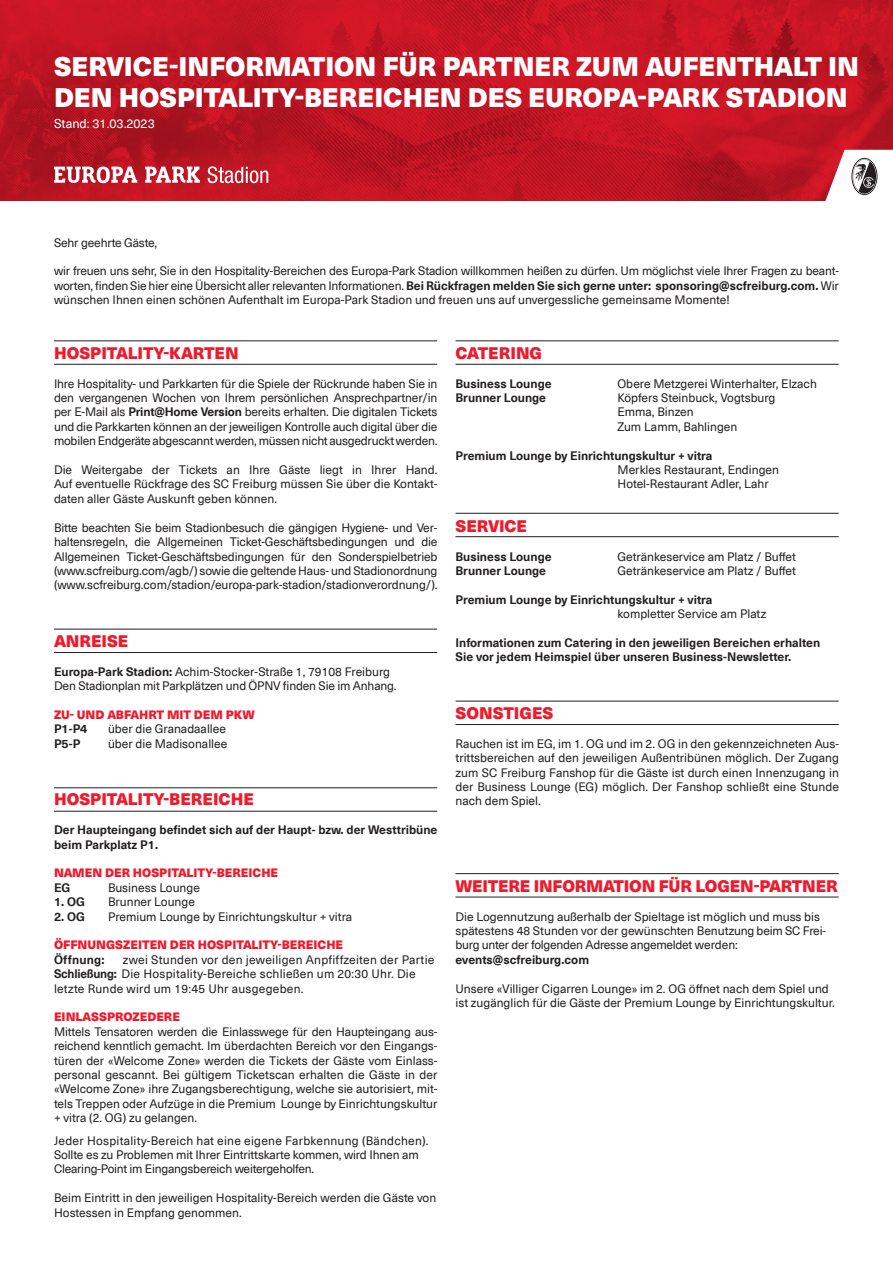
<style>
.page{position:relative;width:893px;height:1263px;background:#fff}
.page>*{position:absolute;margin:0;border:0;box-sizing:border-box;transform-origin:0 0}
.t1{font:900 26.55px/31.8px "Neue Haas Unica W1 G";color:#fff}
.t2{font:900 16.5px "Neue Haas Unica W1 G";letter-spacing:-.005em;color:#ee1b2d}
.t3{font:12.6px "Neue Haas Unica W1 G";color:#fff}
.t4{font:12px/14.4px "Neue Haas Unica W1 G";color:#231f20;text-align:justify}
.t5{font:700 12px/14.4px "Neue Haas Unica W1 G";color:#231f20}
.t6{font:12px/14.4px "Neue Haas Unica W1 G";letter-spacing:.02em;color:#231f20}
.t7{font:900 12px "Neue Haas Unica W1 G";color:#ee1b2d}
.t8{font:12px "Neue Haas Unica W1 G";letter-spacing:-.02em;color:#231f20}
.t9{font:700 12px "Neue Haas Unica W1 G";letter-spacing:.02em;color:#231f20}
.s1{font-weight:700}
.s2{font-weight:400}
</style>
<div class="page">
<svg style="left:0;top:0;width:893px;height:201px;background:#c01523"></svg>
<svg style="left:820px;top:150px;width:73px;height:51px"></svg>
<svg style="left:54px;top:167px;width:84px;height:16px"></svg>
<svg style="left:145px;top:167px;width:55px;height:16px"></svg>
<svg style="left:208px;top:166px;width:60px;height:17px"></svg>
<hr style="left:54px;top:629px;width:383px;height:1px;background:#231f20">
<hr style="left:54px;top:652px;width:383px;height:1px;background:#231f20">
<hr style="left:54px;top:341px;width:383px;height:1px;background:#231f20">
<hr style="left:54px;top:364px;width:383px;height:1px;background:#231f20">
<hr style="left:54px;top:787px;width:383px;height:1px;background:#231f20">
<hr style="left:54px;top:811px;width:383px;height:1px;background:#231f20">
<hr style="left:455px;top:341px;width:384px;height:1px;background:#231f20">
<hr style="left:455px;top:364px;width:384px;height:1px;background:#231f20">
<hr style="left:455px;top:513px;width:384px;height:1px;background:#231f20">
<hr style="left:455px;top:536px;width:384px;height:1px;background:#231f20">
<hr style="left:455px;top:701px;width:384px;height:1px;background:#231f20">
<hr style="left:455px;top:724px;width:384px;height:1px;background:#231f20">
<hr style="left:455px;top:873px;width:384px;height:1px;background:#231f20">
<hr style="left:455px;top:897px;width:384px;height:1px;background:#231f20">
<p class="t1" style="left:54px;top:49px;width:806px">SERVICE-INFORMATION FÜR PARTNER ZUM AUFENTHALT IN<br>DEN HOSPITALITY-BEREICHEN DES EUROPA-PARK STADION</p>
<p class="t3" style="left:54px;top:114px;width:102px">Stand: 31.03.2023</p>
<p class="t4" style="left:54px;top:234px;width:105px">Sehr geehrte Gäste,</p>
<p class="t4" style="left:54px;top:263px;width:786px">wir freuen uns sehr, Sie in den Hospitality-Bereichen des Europa-Park Stadion willkommen heißen zu dürfen. Um möglichst viele Ihrer Fragen zu beant&shy;worten, finden Sie hier eine Übersicht aller relevanten Informationen. <span class="s1">Bei Rückfragen melden Sie sich gerne unter: sponsoring@scfreiburg.com.</span> Wir wünschen Ihnen einen schönen Aufenthalt im Europa-Park Stadion und freuen uns auf unvergessliche gemeinsame Momente!</p>
<p class="t2" style="left:54px;top:340px;width:186px">HOSPITALITY-KARTEN</p>
<p class="t4" style="left:54px;top:376px;width:385px">Ihre Hospitality- und Parkkarten für die Spiele der Rückrunde haben Sie in den vergangenen Wochen von Ihrem persönlichen Ansprechpartner/in per E-Mail als <span class="s1">Print@Home Version</span> bereits erhalten. Die digitalen Tickets und die Parkkarten können an der jeweiligen Kontrolle auch digital über die mobilen Endgeräte abgescannt werden, müssen nicht ausgedruckt werden.</p>
<p class="t4" style="left:54px;top:462px;width:385px">Die Weitergabe der Tickets an Ihre Gäste liegt in Ihrer Hand.<br>Auf eventuelle Rückfrage des SC Freiburg müssen Sie über die Kontakt&shy;daten aller Gäste Auskunft geben können.</p>
<p class="t4" style="left:54px;top:520px;width:385px">Bitte beachten Sie beim Stadionbesuch die gängigen Hygiene- und Ver&shy;haltensregeln, die Allgemeinen Ticket-Geschäftsbedingungen und die Allgemeinen Ticket-Geschäftsbedingungen für den Sonderspielbetrieb (www.scfreiburg.com/agb/) sowie die geltende Haus- und Stadionordnung (www.scfreiburg.com/stadion/europa-park-stadion/stadionverordnung/).</p>
<p class="t2" style="left:54px;top:628px;width:76px">ANREISE</p>
<p class="t4" style="left:54px;top:664px;width:337px"><span class="s1">Europa-Park Stadion:</span> Achim-Stocker-Straße 1, 79108 Freiburg</p>
<p class="t4" style="left:54px;top:678px;width:344px">Den Stadionplan mit Parkplätzen und ÖPNV finden Sie im Anhang.</p>
<p class="t7" style="left:54px;top:705px;width:202px">ZU- UND ABFAHRT MIT DEM PKW</p>
<p class="t5" style="left:54px;top:721px;width:35px">P1-P4</p>
<p class="t4" style="left:108px;top:721px;width:120px">über die Granadaallee</p>
<p class="t5" style="left:54px;top:735px;width:28px">P5-P</p>
<p class="t4" style="left:108px;top:736px;width:121px">über die Madisonallee</p>
<p class="t2" style="left:54px;top:786px;width:201px">HOSPITALITY-BEREICHE</p>
<p class="t5" style="left:54px;top:822px;width:385px">Der Haupteingang befindet sich auf der Haupt- bzw. der Westtribüne beim Parkplatz P1.</p>
<p class="t7" style="left:54px;top:863px;width:226px">NAMEN DER HOSPITALITY-BEREICHE</p>
<p class="t5" style="left:54px;top:879px;width:18px">EG</p>
<p class="t4" style="left:108px;top:880px;width:94px">Business Lounge</p>
<p class="t5" style="left:54px;top:894px;width:33px">1. OG</p>
<p class="t4" style="left:108px;top:894px;width:88px">Brunner Lounge</p>
<p class="t5" style="left:54px;top:908px;width:33px">2. OG</p>
<p class="t4" style="left:108px;top:908px;width:246px">Premium Lounge by Einrichtungskultur + vitra</p>
<p class="t7" style="left:54px;top:935px;width:291px">ÖFFNUNGSZEITEN DER HOSPITALITY-BEREICHE</p>
<p class="t9" style="left:54px;top:950px;width:52px">Öffnung:</p>
<p class="t6" style="left:123px;top:952px;width:313px">zwei Stunden vor den jeweiligen Anpfiffzeiten der Partie</p>
<p class="t6" style="left:54px;top:966px;width:363px"><span class="s1">Schließung:</span> Die Hospitality-Bereiche schließen um 20:30 Uhr. Die letzte Runde wird um 19:45 Uhr ausgegeben.</p>
<p class="t7" style="left:54px;top:1007px;width:128px">EINLASSPROZEDERE</p>
<p class="t4" style="left:54px;top:1024px;width:385px">Mittels Tensatoren werden die Einlasswege für den Haupteingang aus&shy;reichend kenntlich gemacht. Im überdachten Bereich vor den Eingangs&shy;türen der «Welcome Zone» werden die Tickets der Gäste vom Einlass&shy;personal gescannt. Bei gültigem Ticketscan erhalten die Gäste in der «Welcome Zone» ihre Zugangsberechtigung, welche sie autorisiert, mit&shy;tels Treppen oder Aufzüge in die Premium Lounge by Einrichtungskultur + vitra (2. OG) zu gelangen.</p>
<p class="t6" style="left:54px;top:1132px;width:376px">Jeder Hospitality-Bereich hat eine eigene Farbkennung (Bändchen).</p>
<p class="t4" style="left:54px;top:1147px;width:366px">Sollte es zu Problemen mit Ihrer Eintrittskarte kommen, wird Ihnen am</p>
<p class="t8" style="left:54px;top:1160px;width:262px">Clearing-Point im Eingangsbereich weitergeholfen.</p>
<p class="t4" style="left:54px;top:1190px;width:384px">Beim Eintritt in den jeweiligen Hospitality-Bereich werden die Gäste von<br>Hostessen in Empfang genommen.</p>
<p class="t2" style="left:455px;top:340px;width:88px">CATERING</p>
<p class="t5" style="left:455px;top:375px;width:98px">Business Lounge</p>
<p class="t4" style="left:617px;top:376px;width:201px">Obere Metzgerei Winterhalter, Elzach</p>
<p class="t5" style="left:455px;top:390px;width:92px">Brunner Lounge</p>
<p class="t4" style="left:617px;top:390px;width:159px">Köpfers Steinbuck, Vogtsburg</p>
<p class="t4" style="left:617px;top:404px;width:78px">Emma, Binzen</p>
<p class="t4" style="left:617px;top:419px;width:121px">Zum Lamm, Bahlingen</p>
<p class="t5" style="left:617px;top:447px;width:163px;text-indent:-162px">Premium Lounge by Einrichtungskultur + vitra<br><span class="s2">Merkles Restaurant, Endingen</span></p>
<p class="t4" style="left:617px;top:476px;width:153px">Hotel-Restaurant Adler, Lahr</p>
<p class="t2" style="left:455px;top:513px;width:73px">SERVICE</p>
<p class="t5" style="left:455px;top:548px;width:98px">Business Lounge</p>
<p class="t4" style="left:617px;top:548px;width:180px">Getränkeservice am Platz / Buffet</p>
<p class="t5" style="left:455px;top:563px;width:92px">Brunner Lounge</p>
<p class="t4" style="left:617px;top:563px;width:180px">Getränkeservice am Platz / Buffet</p>
<p class="t5" style="left:617px;top:591px;width:150px;text-indent:-162px">Premium Lounge by Einrichtungskultur + vitra <span class="s2">kompletter Service am Platz</span></p>
<p class="t5" style="left:455px;top:635px;width:366px">Informationen zum Catering in den jeweiligen Bereichen erhalten</p>
<p class="t5" style="left:455px;top:649px;width:337px">Sie vor jedem Heimspiel über unseren Business-Newsletter.</p>
<p class="t2" style="left:455px;top:700px;width:99px">SONSTIGES</p>
<p class="t4" style="left:455px;top:736px;width:385px">Rauchen ist im EG, im 1. OG und im 2. OG in den gekennzeichneten Aus&shy;trittsbereichen auf den jeweiligen Außentribünen möglich. Der Zugang zum SC Freiburg Fanshop für die Gäste ist durch einen Innenzugang in der Business Lounge (EG) möglich. Der Fanshop schließt eine Stunde nach dem Spiel.</p>
<p class="t2" style="left:455px;top:873px;width:384px">WEITERE INFORMATION FÜR LOGEN-PARTNER</p>
<p class="t4" style="left:455px;top:908px;width:372px;text-align:left">Die Logennutzung außerhalb der Spieltage ist möglich und muss bis spätestens 48 Stunden vor der gewünschten Benutzung beim SC Frei&shy;burg unter der folgenden Adresse angemeldet werden: <span class="s1">events@scfreiburg.com</span></p>
<p class="t4" style="left:455px;top:980px;width:381px">Unsere «Villiger Cigarren Lounge» im 2. OG öffnet nach dem Spiel und ist zugänglich für die Gäste der Premium Lounge by Einrichtungskultur.</p>
</div>
